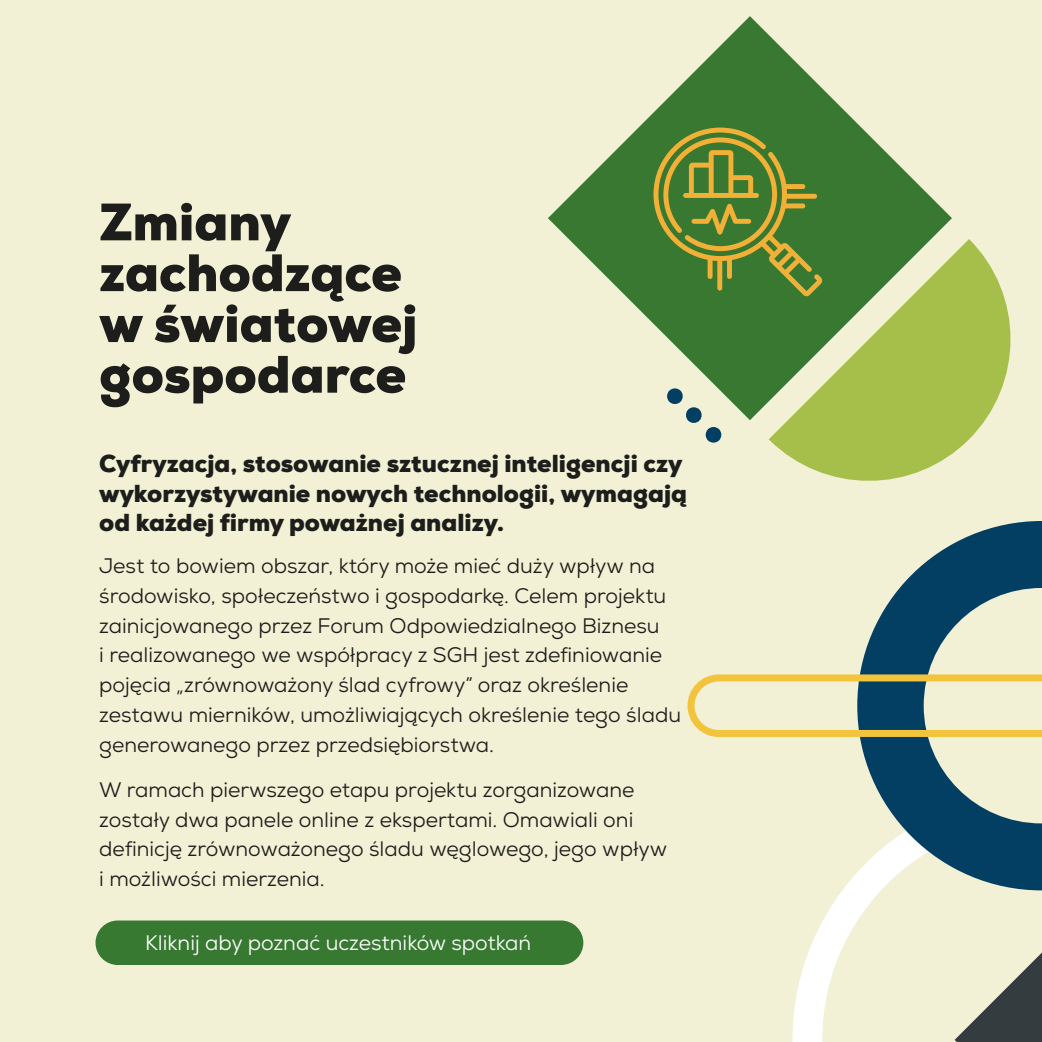
<style>
.page{position:relative;width:1042px;height:1042px;background:#f2f0d5}
.page>*{position:absolute;margin:0;border:0;box-sizing:border-box;transform-origin:0 0}
.t1{font:900 52.5px/50.8px "Nexa";color:#1d1d1b}
.t2{font:900 24.5px/29.8px "Nexa";color:#1d1d1b}
.t3{font:21px/29.8px "Nexa";color:#1d1d1b}
.t4{font:21px "Nexa";color:#fff}
</style>
<div class="page">
<svg style="left:792px;top:873px;width:250px;height:169px"></svg>
<svg style="left:769px;top:239px;width:242px;height:242px;fill:#a6bf4b"></svg>
<svg style="left:857px;top:521px;width:185px;height:369px;fill:#033f62"></svg>
<svg style="left:548px;top:16px;width:404px;height:404px"></svg>
<svg style="left:954px;top:952px;width:88px;height:90px"></svg>
<svg style="left:653px;top:128px;width:169px;height:168px;background:#658532"></svg>
<svg style="left:666px;top:388px;width:56px;height:55px"></svg>
<svg style="left:687px;top:588px;width:355px;height:235px"></svg>
<div style="left:95px;top:920px;width:488px;height:45px;background:#377931;border-radius:22px"></div>
<h1 class="t1" style="left:99px;top:197px;width:320px">Zmiany zachodzące w światowej gospodarce</h1>
<p class="t2" style="left:99px;top:448px;width:589px">Cyfryzacja, stosowanie sztucznej inteligencji czy wykorzystywanie nowych technologii, wymagają od każdej firmy poważnej analizy.</p>
<p class="t3" style="left:99px;top:551px;width:583px">Jest to bowiem obszar, który może mieć duży wpływ na środowisko, społeczeństwo i gospodarkę. Celem projektu zainicjowanego przez Forum Odpowiedzialnego Biznesu<br>i realizowanego we współpracy z SGH jest zdefiniowanie pojęcia „zrównoważony ślad cyfrowy” oraz określenie zestawu mierników, umożliwiających określenie tego śladu generowanego przez przedsiębiorstwa.</p>
<p class="t3" style="left:99px;top:775px;width:569px">W ramach pierwszego etapu projektu zorganizowane zostały dwa panele online z ekspertami. Omawiali oni definicję zrównoważonego śladu węglowego, jego wpływ i możliwości mierzenia.</p>
<p class="t4" style="left:145px;top:929px;width:388px">Kliknij aby poznać uczestników spotkań</p>
</div>
